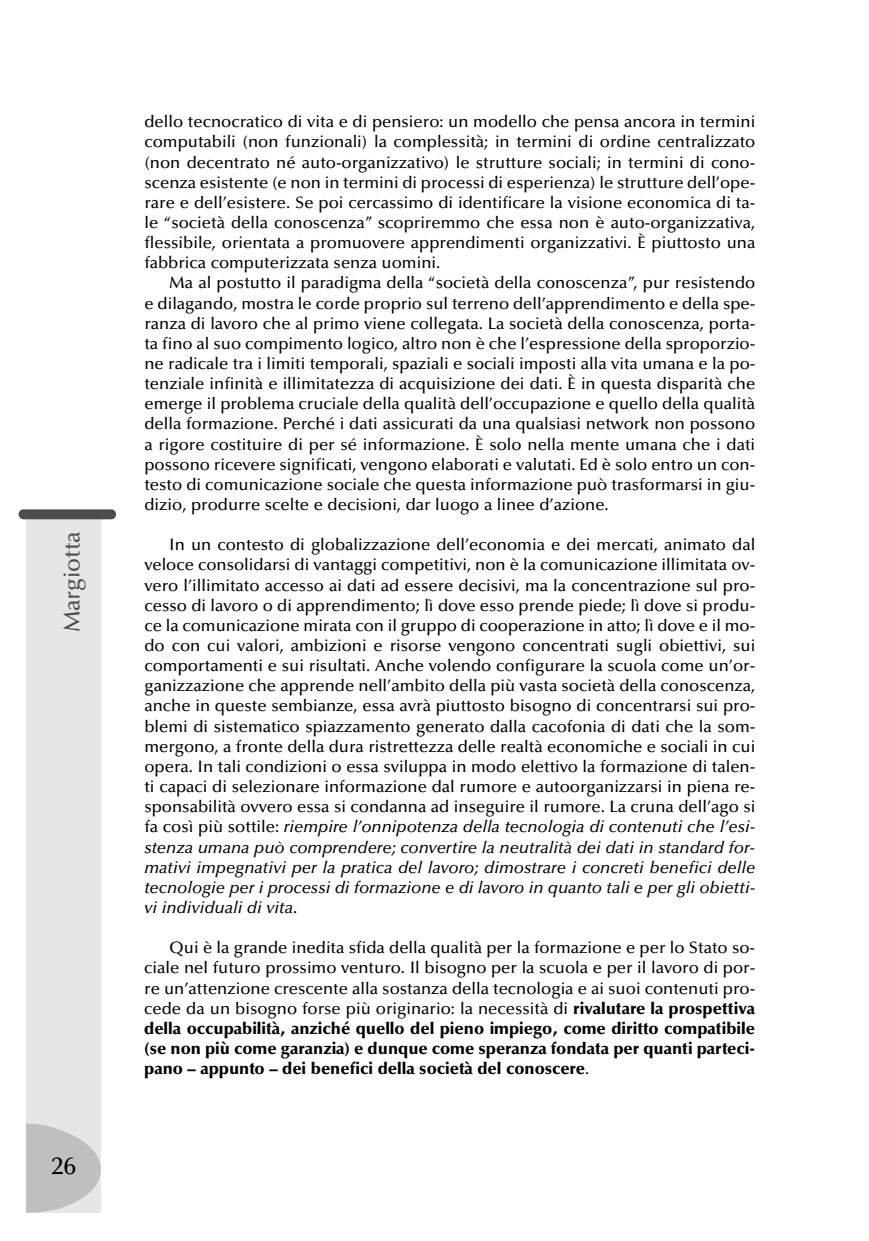
<style>
.page{position:relative;width:869px;height:1241px;background:#fff}
.page>*{position:absolute;margin:0;border:0;box-sizing:border-box;transform-origin:0 0}
.t1{font:500 24.5px "Optima";color:#000}
.t2{font:500 22.75px "Optima";color:#4d4d4d}
.t3{font:500 16.62px/20.1px "Optima";color:#000;text-align:justify}
.s1{font-style:italic}
.s2{font-weight:900}
</style>
<div class="page">
<div style="left:27px;top:517px;width:74px;height:695px;background:#e6e6e6"></div>
<div style="left:19px;top:509px;width:97px;height:10px;background:#4d4d4d;border-radius:5px"></div>
<svg style="left:26px;top:1122px;width:75px;height:90px"></svg>
<p class="t2" style="left:63px;top:632px;width:103px;rotate:-90deg">Margiotta</p>
<p class="t1" style="left:52px;top:1156px;width:26px">26</p>
<p class="t3" style="left:144px;top:113px;width:612px">dello tecnocratico di vita e di pensiero: un modello che pensa ancora in termini</p>
<p class="t3" style="left:144px;top:133px;width:612px">computabili (non funzionali) la complessità; in termini di ordine centralizzato</p>
<p class="t3" style="left:144px;top:153px;width:612px">(non decentrato né auto-organizzativo) le strutture sociali; in termini di cono-</p>
<p class="t3" style="left:144px;top:174px;width:612px">scenza esistente (e non in termini di processi di esperienza) le strutture dell’ope-</p>
<p class="t3" style="left:144px;top:194px;width:612px">rare e dell’esistere. Se poi cercassimo di identificare la visione economica di ta-</p>
<p class="t3" style="left:144px;top:214px;width:612px">le “società della conoscenza” scopriremmo che essa non è auto-organizzativa,</p>
<p class="t3" style="left:144px;top:234px;width:612px">flessibile, orientata a promuovere apprendimenti organizzativi. È piuttosto una</p>
<p class="t3" style="left:144px;top:254px;width:297px">fabbrica computerizzata senza uomini.</p>
<p class="t3" style="left:169px;top:274px;width:587px">Ma al postutto il paradigma della “società della conoscenza”, pur resistendo</p>
<p class="t3" style="left:144px;top:294px;width:612px">e dilagando, mostra le corde proprio sul terreno dell’apprendimento e della spe-</p>
<p class="t3" style="left:144px;top:314px;width:612px">ranza di lavoro che al primo viene collegata. La società della conoscenza, porta-</p>
<p class="t3" style="left:144px;top:335px;width:612px">ta fino al suo compimento logico, altro non è che l’espressione della sproporzio-</p>
<p class="t3" style="left:144px;top:355px;width:612px">ne radicale tra i limiti temporali, spaziali e sociali imposti alla vita umana e la po-</p>
<p class="t3" style="left:144px;top:375px;width:612px">tenziale infinità e illimitatezza di acquisizione dei dati. È in questa disparità che</p>
<p class="t3" style="left:144px;top:395px;width:612px">emerge il problema cruciale della qualità dell’occupazione e quello della qualità</p>
<p class="t3" style="left:144px;top:415px;width:612px">della formazione. Perché i dati assicurati da una qualsiasi network non possono</p>
<p class="t3" style="left:144px;top:435px;width:612px">a rigore costituire di per sé informazione. È solo nella mente umana che i dati</p>
<p class="t3" style="left:144px;top:455px;width:612px">possono ricevere significati, vengono elaborati e valutati. Ed è solo entro un con-</p>
<p class="t3" style="left:144px;top:476px;width:612px">testo di comunicazione sociale che questa informazione può trasformarsi in giu-</p>
<p class="t3" style="left:144px;top:496px;width:465px">dizio, produrre scelte e decisioni, dar luogo a linee d’azione.</p>
<p class="t3" style="left:144px;top:536px;width:612px;text-indent:25px">In un contesto di globalizzazione dell’economia e dei mercati, animato dal veloce consolidarsi di vantaggi competitivi, non è la comunicazione illimitata ov&shy;vero l’illimitato accesso ai dati ad essere decisivi, ma la concentrazione sul pro&shy;cesso di lavoro o di apprendimento; lì dove esso prende piede; lì dove si produ&shy;ce la comunicazione mirata con il gruppo di cooperazione in atto; lì dove e il mo&shy;do con cui valori, ambizioni e risorse vengono concentrati sugli obiettivi, sui comportamenti e sui risultati. Anche volendo configurare la scuola come un’or&shy;ganizzazione che apprende nell’ambito della più vasta società della conoscenza, anche in queste sembianze, essa avrà piuttosto bisogno di concentrarsi sui pro&shy;blemi di sistematico spiazzamento generato dalla cacofonia di dati che la som&shy;mergono, a fronte della dura ristrettezza delle realtà economiche e sociali in cui opera. In tali condizioni o essa sviluppa in modo elettivo la formazione di talen&shy;ti capaci di selezionare informazione dal rumore e autoorganizzarsi in piena re&shy;sponsabilità ovvero essa si condanna ad inseguire il rumore. La cruna dell’ago si fa così più sottile: <span class="s1">riempire l’onnipotenza della tecnologia di contenuti che l’esi&shy;stenza umana può comprendere; convertire la neutralità dei dati in standard for&shy;mativi impegnativi per la pratica del lavoro; dimostrare i concreti benefici delle tecnologie per i processi di formazione e di lavoro in quanto tali e per gli obietti&shy;vi individuali di vita</span>.</p>
<p class="t3" style="left:144px;top:939px;width:612px;text-indent:25px">Qui è la grande inedita sfida della qualità per la formazione e per lo Stato so&shy;ciale nel futuro prossimo venturo. Il bisogno per la scuola e per il lavoro di por&shy;re un’attenzione crescente alla sostanza della tecnologia e ai suoi contenuti pro&shy;cede da un bisogno forse più originario: la necessità di <span class="s2">rivalutare la prospettiva della occupabilità, anziché quello del pieno impiego, come diritto compatibile (se non più come garanzia) e dunque come speranza fondata per quanti parteci&shy;pano – appunto – dei benefici della società del conoscere</span>.</p>
</div>
